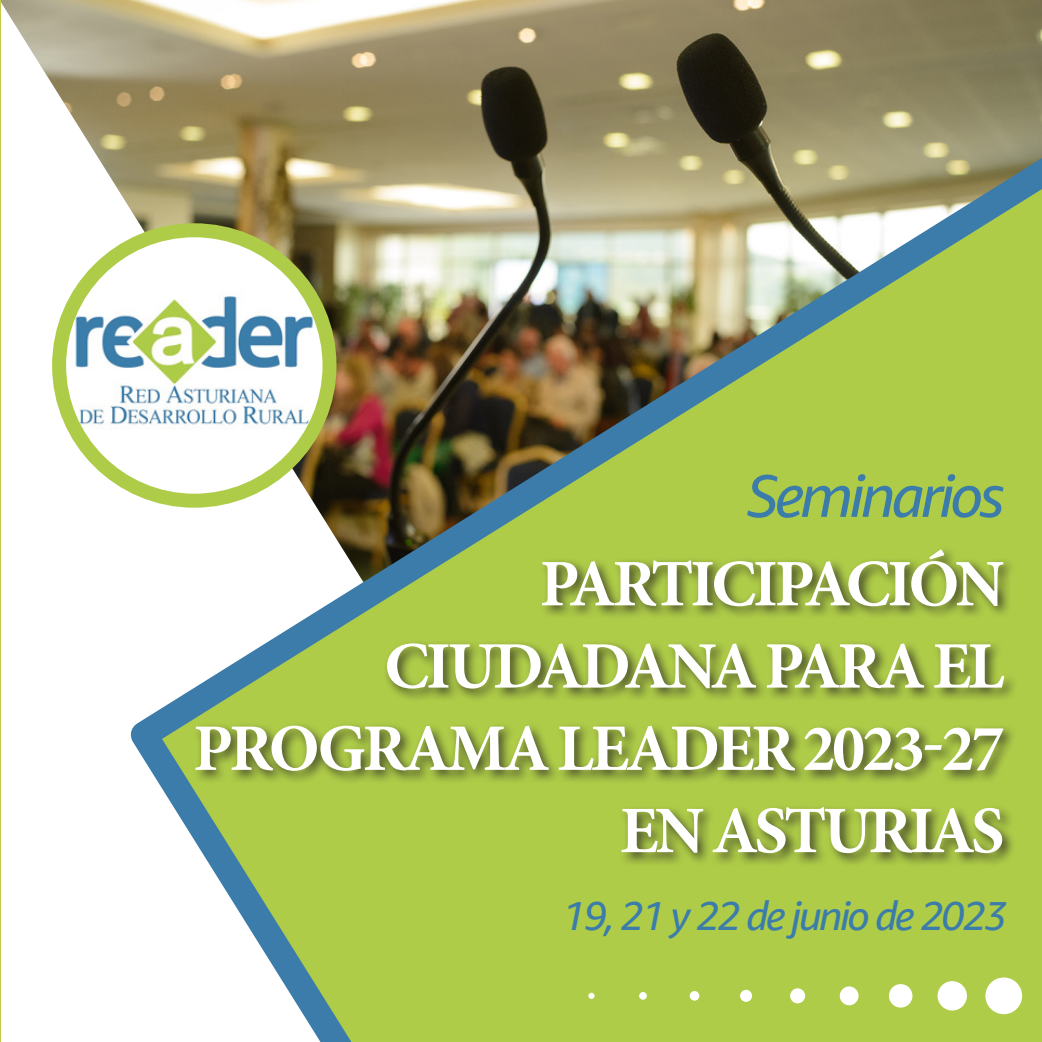
<style>
.page{position:relative;width:1042px;height:1042px;background:#fff}
.page>*{position:absolute;margin:0;border:0;box-sizing:border-box;transform-origin:0 0}
.t1{font:700 66.5px/82.2px "Minion Pro";letter-spacing:-.05em;color:#fff;text-align:right}
.t2{font:italic 59.5px "Amazon Ember";letter-spacing:-.06em;color:#3c7caa}
.t3{font:italic 40.25px "Amazon Ember";letter-spacing:-.06em;color:#3c7caa}
</style>
<div class="page">
<img style="left:1px;top:0;width:1041px;height:479px">
<img style="left:108px;top:11px;width:934px;height:1031px">
<div style="left:985px;top:977px;width:37px;height:37px;background:#fff;border-radius:50%"></div>
<div style="left:937px;top:981px;width:30px;height:29px;background:#fff;border-radius:50%"></div>
<div style="left:889px;top:984px;width:23px;height:23px;background:#fff;border-radius:50%"></div>
<div style="left:840px;top:986px;width:18px;height:19px;background:#fff;border-radius:50%"></div>
<div style="left:790px;top:988px;width:15px;height:15px;background:#fff;border-radius:50%"></div>
<div style="left:740px;top:990px;width:12px;height:12px;background:#fff;border-radius:50%"></div>
<div style="left:690px;top:991px;width:9px;height:9px;background:#fff;border-radius:50%"></div>
<div style="left:639px;top:992px;width:8px;height:7px;background:#fff;border-radius:50%"></div>
<svg style="left:588px;top:993px;width:6px;height:6px"></svg>
<div style="left:192px;top:546px;width:826px;height:321px;background:#231f20;opacity:.75"></div>
<svg style="left:59px;top:230px;width:270px;height:271px"></svg>
<img style="left:59px;top:283px;width:270px;height:161px">
<div style="left:52px;top:223px;width:284px;height:285px;border:14px solid #aecc48;border-radius:50%"></div>
<hr style="left:0;top:0;width:1px;height:1042px;background:#c8cc48">
<p class="t2" style="left:746px;top:459px;width:260px">Seminarios</p>
<p class="t1" style="left:193px;top:542px;width:813px">PARTICIPACIÓN<br>CIUDADANA PARA EL<br>PROGRAMA LEADER 2023-27<br>EN ASTURIAS</p>
<p class="t3" style="left:562px;top:890px;width:446px">19, 21 y 22 de junio de 2023</p>
</div>
